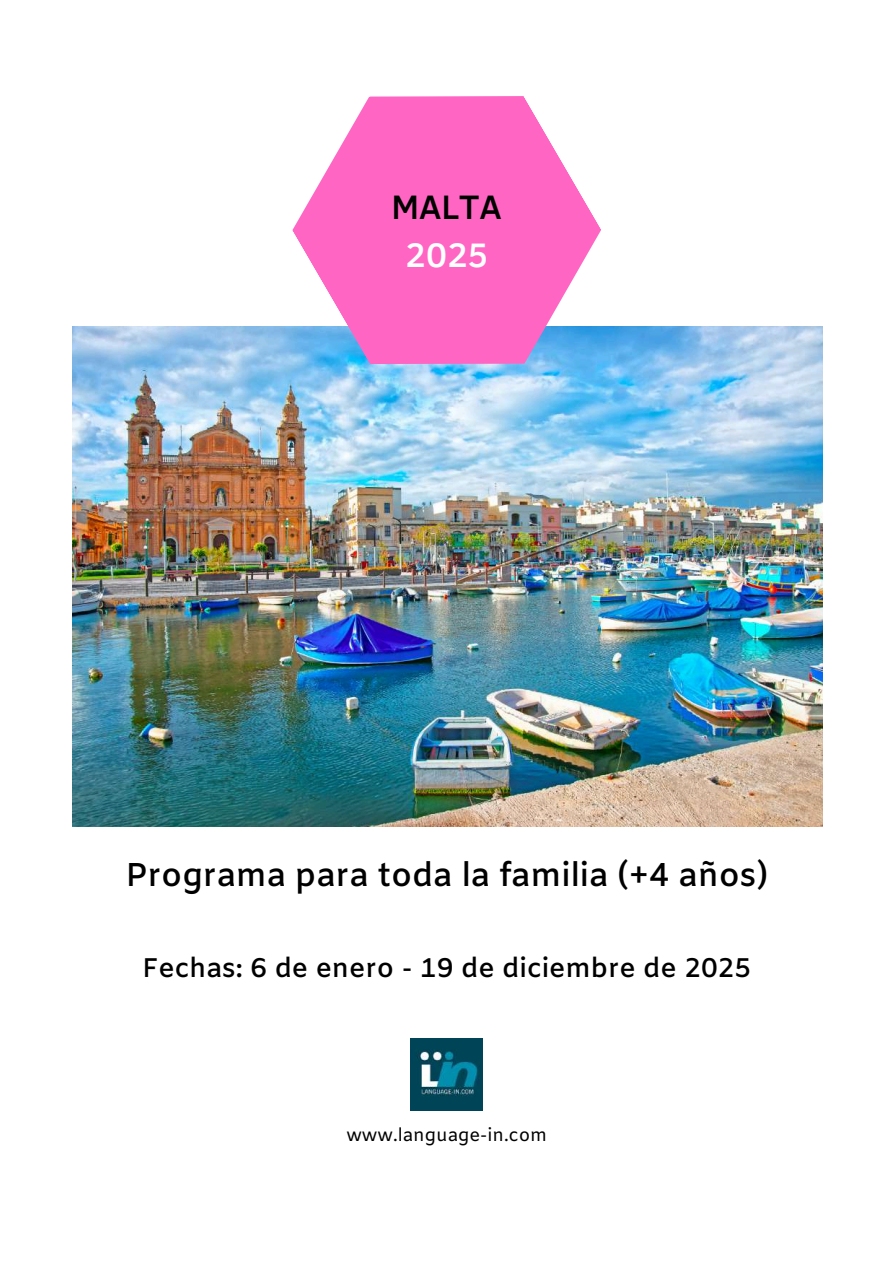
<style>
.page{position:relative;width:894px;height:1264px;background:#fff}
.page>*{position:absolute;margin:0;border:0;box-sizing:border-box;transform-origin:0 0}
.t1{font:500 34.8px "Clear Sans";color:#000}
.t2{font:500 34.8px "Clear Sans";color:#fff}
.t3{font:600 33px "Amiko";color:#000}
.t4{font:600 27px "Amiko";color:#000}
.t5{font:18.15px "Amiko";color:#000}
</style>
<div class="page">
<img style="left:410px;top:1038px;width:72px;height:72px">
<img style="left:72px;top:326px;width:749px;height:500px">
<svg style="left:292px;top:96px;width:309px;height:268px;fill:#ff66c4"></svg>
<p class="t1" style="left:391px;top:182px;width:112px">MALTA</p>
<p class="t2" style="left:405px;top:230px;width:84px">2025</p>
<p class="t3" style="left:125px;top:855px;width:644px">Programa para toda la familia (+4 años)</p>
<p class="t4" style="left:142px;top:951px;width:610px">Fechas: 6 de enero - 19 de diciembre de 2025</p>
<p class="t5" style="left:346px;top:1124px;width:202px">www.language-in.com</p>
</div>
